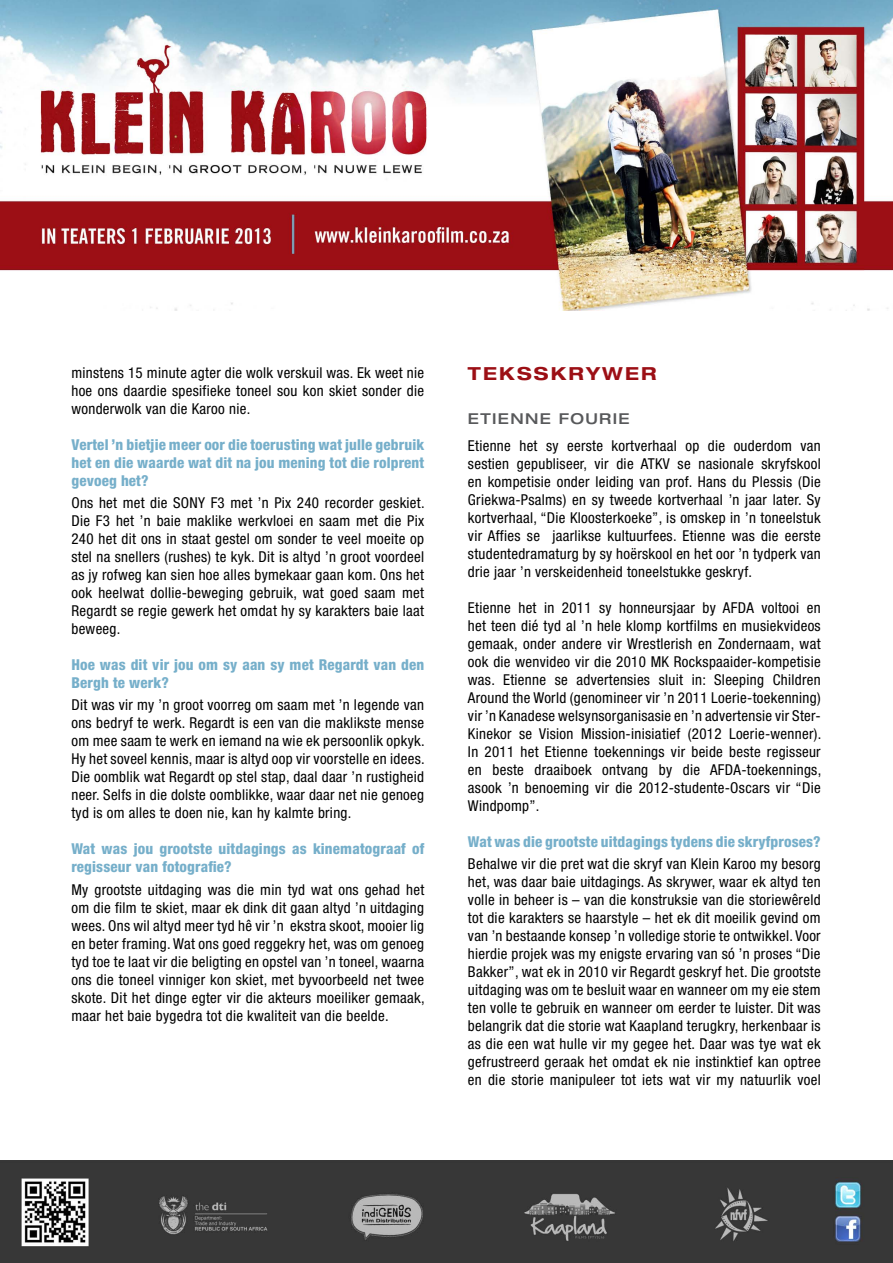
<style>
.page{position:relative;width:893px;height:1263px;background:#fff}
.page>*{position:absolute;margin:0;border:0;box-sizing:border-box;transform-origin:0 0}
.t1{font:700 expanded 18px "Helvetica Neue LT Std";letter-spacing:.12em;color:#9c0f15}
.t2{font:condensed 15px/18px "Helvetica Neue LT Std";letter-spacing:.02em;color:#000;text-align:justify}
.t3{font:800 condensed 15px/18px "Helvetica Neue LT Std";letter-spacing:.01em;color:#76afca}
.t4{font:500 expanded 15px "Helvetica Neue LT Std";letter-spacing:.09em;color:#58595b}
</style>
<div class="page">
<img style="left:0;top:0;width:893px;height:310px">
<img style="left:0;top:1161px;width:893px;height:102px">
<p class="t2" style="left:71px;top:363px;width:354px">minstens 15 minute agter die wolk verskuil was. Ek weet nie hoe ons daardie spesifieke toneel sou kon skiet sonder die wonderwolk van die Karoo nie.</p>
<p class="t3" style="left:71px;top:435px;width:354px;text-align:justify">Vertel ’n bietjie meer oor die toerusting wat julle gebruik het en die waarde wat dit na jou mening tot die rolprent gevoeg het?</p>
<p class="t2" style="left:71px;top:494px;width:355px">Ons het met die SONY F3 met ’n Pix 240 recorder geskiet.<br>Die F3 het ’n baie maklike werkvloei en saam met die Pix 240 het dit ons in staat gestel om sonder te veel moeite op stel na snellers (rushes) te kyk. Dit is altyd ’n groot voordeel as jy rofweg kan sien hoe alles bymekaar gaan kom. Ons het ook heelwat dollie-beweging gebruik, wat goed saam met Regardt se regie gewerk het omdat hy sy karakters baie laat beweeg.</p>
<p class="t3" style="left:71px;top:655px;width:354px">Hoe was dit vir jou om sy aan sy met Regardt van den<br>Bergh te werk?</p>
<p class="t2" style="left:71px;top:696px;width:355px">Dit was vir my ’n groot voorreg om saam met ’n legende van ons bedryf te werk. Regardt is een van die maklikste mense om mee saam te werk en iemand na wie ek persoonlik opkyk.<br>Hy het soveel kennis, maar is altyd oop vir voorstelle en idees.<br>Die oomblik wat Regardt op stel stap, daal daar ’n rustigheid neer. Selfs in die dolste oomblikke, waar daar net nie genoeg tyd is om alles te doen nie, kan hy kalmte bring.</p>
<p class="t3" style="left:71px;top:840px;width:354px">Wat was jou grootste uitdagings as kinematograaf of regisseur van fotografie?</p>
<p class="t2" style="left:71px;top:880px;width:355px">My grootste uitdaging was die min tyd wat ons gehad het om die film te skiet, maar ek dink dit gaan altyd ’n uitdaging wees. Ons wil altyd meer tyd hê vir ’n ekstra skoot, mooier lig en beter framing. Wat ons goed reggekry het, was om genoeg tyd toe te laat vir die beligting en opstel van ’n toneel, waarna ons die toneel vinniger kon skiet, met byvoorbeeld net twee skote. Dit het dinge egter vir die akteurs moeiliker gemaak, maar het baie bygedra tot die kwaliteit van die beelde.</p>
<p class="t1" style="left:468px;top:362px;width:190px">TEKSSKRYWER</p>
<p class="t4" style="left:468px;top:410px;width:163px">ETIENNE FOURIE</p>
<p class="t2" style="left:468px;top:437px;width:354px">Etienne het sy eerste kortverhaal op die ouderdom van sestien gepubliseer, vir die ATKV se nasionale skryfskool en kompetisie onder leiding van prof. Hans du Plessis (Die Griekwa-Psalms) en sy tweede kortverhaal ’n jaar later. Sy kortverhaal, “Die Kloosterkoeke”, is omskep in ’n toneelstuk vir Affies se jaarlikse kultuurfees. Etienne was die eerste studentedramaturg by sy hoërskool en het oor ’n tydperk van drie jaar ’n verskeidenheid toneelstukke geskryf.</p>
<p class="t2" style="left:468px;top:599px;width:355px">Etienne het in 2011 sy honneursjaar by AFDA voltooi en het teen dié tyd al ’n hele klomp kortfilms en musiekvideos gemaak, onder andere vir Wrestlerish en Zondernaam, wat ook die wenvideo vir die 2010 MK Rockspaaider-kompetisie was. Etienne se advertensies sluit in: Sleeping Children Around the World (genomineer vir ’n 2011 Loerie-toekenning) vir ’n Kanadese welsynsorganisasie en ’n advertensie vir Ster-Kinekor se Vision Mission-inisiatief (2012 Loerie-wenner).<br>In 2011 het Etienne toekennings vir beide beste regisseur en beste draaiboek ontvang by die AFDA-toekennings, asook ’n benoeming vir die 2012-studente-Oscars vir “Die Windpomp”.</p>
<p class="t3" style="left:468px;top:832px;width:354px">Wat was die grootste uitdagings tydens die skryfproses?</p>
<p class="t2" style="left:468px;top:855px;width:354px">Behalwe vir die pret wat die skryf van Klein Karoo my besorg het, was daar baie uitdagings. As skrywer, waar ek altyd ten volle in beheer is – van die konstruksie van die storiewêreld tot die karakters se haarstyle – het ek dit moeilik gevind om van ’n bestaande konsep ’n volledige storie te ontwikkel. Voor hierdie projek was my enigste ervaring van só ’n proses “Die Bakker”, wat ek in 2010 vir Regardt geskryf het. Die grootste uitdaging was om te besluit waar en wanneer om my eie stem ten volle te gebruik en wanneer om eerder te luister. Dit was belangrik dat die storie wat Kaapland terugkry, herkenbaar is as die een wat hulle vir my gegee het. Daar was tye wat ek gefrustreerd geraak het omdat ek nie instinktief kan optree en die storie manipuleer tot iets wat vir my natuurlik voel</p>
</div>
